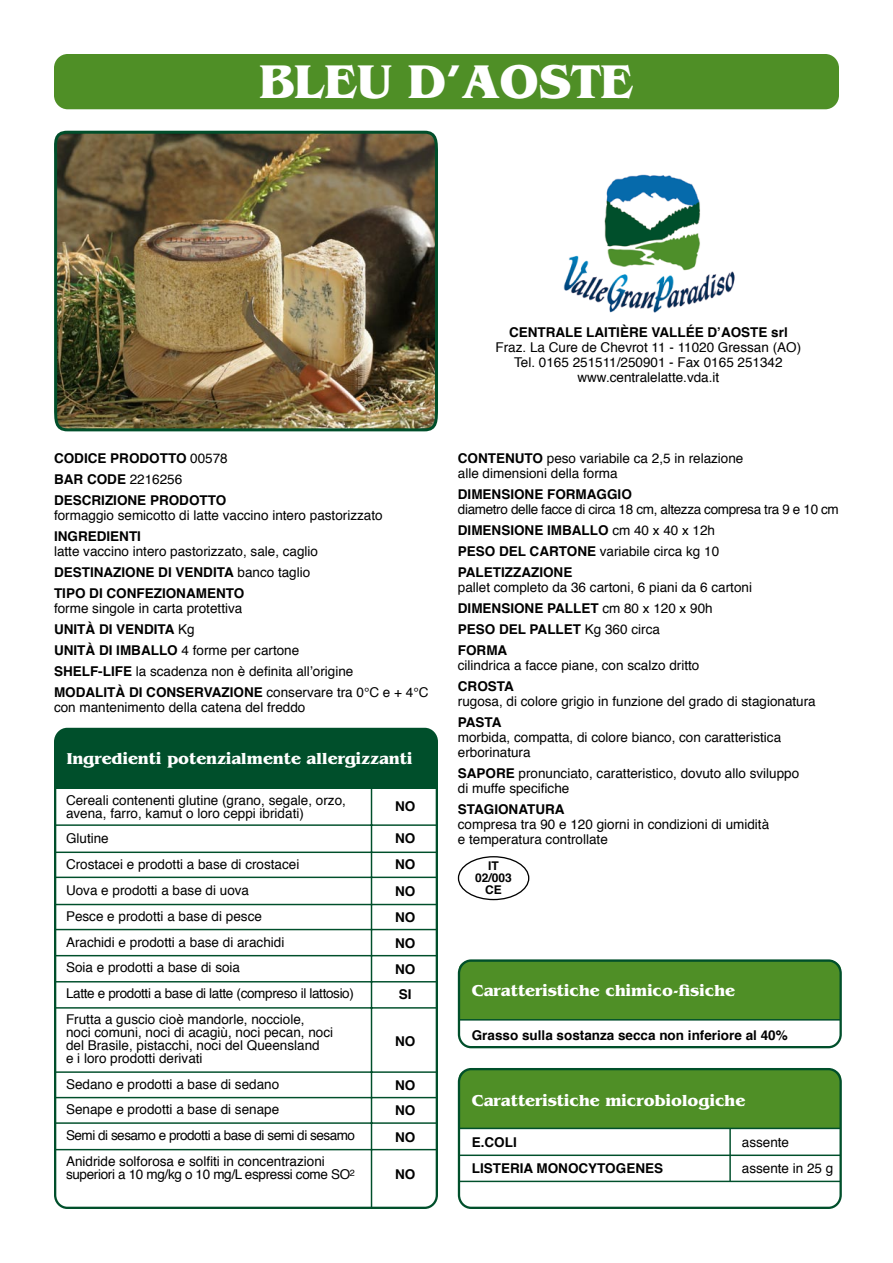
<style>
.page{position:relative;width:893px;height:1263px;background:#fff}
.page>*{position:absolute;margin:0;border:0;box-sizing:border-box;transform-origin:0 0}
.t1{font:700 49.5px "Benguiat";color:#fff}
.t2{font:700 16.5px "Benguiat";color:#fff}
.t3{font:13.5px/25.8px "Helvetica";color:#000}
.t4{font:700 13.5px/26px "Helvetica";color:#000;text-align:justify}
.t5{font:13.5px/21px "Helvetica";letter-spacing:-.025em;color:#000}
.t6{font:700 12px/12px "Helvetica";color:#000;text-align:center}
.s1{font-weight:400}
.s2{font-weight:700}
</style>
<div class="page">
<div style="left:54px;top:54px;width:785px;height:55px;background:#4f8f26;border-radius:14px"></div>
<img style="left:54px;top:130px;width:384px;height:302px">
<div style="left:458px;top:856px;width:71px;height:44px;border:1px solid #000;border-radius:50%"></div>
<div style="left:55px;top:729px;width:382px;height:59px;background:#004f2b"></div>
<div style="left:54px;top:728px;width:384px;height:481px;border:2px solid #004f2b;border-radius:12px"></div>
<hr style="left:56px;top:824px;width:381px;height:2px;background:#004f2b">
<hr style="left:56px;top:851px;width:381px;height:2px;background:#004f2b">
<hr style="left:56px;top:877px;width:381px;height:1px;background:#004f2b">
<hr style="left:56px;top:904px;width:381px;height:1px;background:#004f2b">
<hr style="left:56px;top:929px;width:381px;height:1px;background:#004f2b">
<hr style="left:56px;top:955px;width:381px;height:1px;background:#004f2b">
<hr style="left:56px;top:981px;width:381px;height:1px;background:#004f2b">
<hr style="left:56px;top:1007px;width:381px;height:1px;background:#004f2b">
<hr style="left:56px;top:1071px;width:381px;height:2px;background:#004f2b">
<hr style="left:56px;top:1097px;width:381px;height:1px;background:#004f2b">
<hr style="left:56px;top:1122px;width:381px;height:2px;background:#004f2b">
<hr style="left:56px;top:1149px;width:381px;height:1px;background:#004f2b">
<hr style="left:371px;top:783px;width:1px;height:425px;background:#004f2b">
<div style="left:459px;top:962px;width:380px;height:59px;background:#4f8f26"></div>
<div style="left:458px;top:959px;width:384px;height:89px;border:2px solid #004f2b;border-radius:12px"></div>
<div style="left:459px;top:1069px;width:380px;height:61px;background:#4f8f26"></div>
<div style="left:458px;top:1068px;width:384px;height:141px;border:2px solid #004f2b;border-radius:12px"></div>
<hr style="left:460px;top:1154px;width:381px;height:2px;background:#004f2b">
<hr style="left:460px;top:1181px;width:381px;height:1px;background:#004f2b">
<hr style="left:729px;top:1128px;width:2px;height:54px;background:#004f2b">
<img style="left:563px;top:174px;width:172px;height:139px">
<h1 class="t1" style="left:259px;top:54px;width:376px">BLEU D’AOSTE</h1>
<p class="t4" style="left:54px;top:448px;width:175px;line-height:21px;text-align:left">CODICE PRODOTTO <span class="s1">00578<br></span>BAR CODE <span class="s1">2216256<br></span>DESCRIZIONE PRODOTTO</p>
<p class="t3" style="left:54px;top:503px;width:330px">formaggio semicotto di latte vaccino intero pastorizzato</p>
<p class="t4" style="left:54px;top:523px;width:89px">INGREDIENTI</p>
<p class="t3" style="left:54px;top:541px;width:266px;line-height:21px">latte vaccino intero pastorizzato, sale, caglio<br><span class="s2">DESTINAZIONE DI VENDITA</span> banco taglio<br><span class="s2">TIPO DI CONFEZIONAMENTO</span></p>
<p class="t3" style="left:54px;top:598px;width:376px;line-height:21px">forme singole in carta protettiva<br><span class="s2">UNITÀ DI VENDITA</span> Kg<br><span class="s2">UNITÀ DI IMBALLO</span> 4 forme per cartone<br><span class="s2">SHELF-LIFE</span> la scadenza non è definita all’origine<br><span class="s2">MODALITÀ DI CONSERVAZIONE</span> conservare tra 0°C e + 4°C</p>
<p class="t3" style="left:54px;top:695px;width:253px">con mantenimento della catena del freddo</p>
<p class="t2" style="left:67px;top:749px;width:347px">Ingredienti potenzialmente allergizzanti</p>
<p class="t3" style="left:66px;top:794px;width:281px;line-height:12.9px">Cereali contenenti glutine (grano, segale, orzo, avena, farro, kamut o loro ceppi ibridati)</p>
<p class="t3" style="left:66px;top:826px;width:289px">Glutine<br>Crostacei e prodotti a base di crostacei<br>Uova e prodotti a base di uova<br>Pesce e prodotti a base di pesce<br>Arachidi e prodotti a base di arachidi<br>Soia e prodotti a base di soia<br>Latte e prodotti a base di latte (compreso il lattosio)<br>Frutta a guscio cioè mandorle, nocciole,</p>
<p class="t3" style="left:66px;top:1026px;width:269px;line-height:12.9px">noci comuni, noci di acagiù, noci pecan, noci del Brasile, pistacchi, noci del Queensland<br>e i loro prodotti derivati</p>
<p class="t3" style="left:66px;top:1071px;width:290px">Sedano e prodotti a base di sedano<br>Senape e prodotti a base di senape<br>Semi di sesamo e prodotti a base di semi di sesamo Anidride solforosa e solfiti in concentrazioni</p>
<p class="t5" style="left:66px;top:1164px;width:290px">superiori a 10 mg/kg o 10 mg/L espressi come SO<sup>2</sup></p>
<p class="t4" style="left:395px;top:793px;width:22px">NO</p>
<p class="t4" style="left:395px;top:826px;width:22px">NO NO NO NO NO NO SI</p>
<p class="t4" style="left:395px;top:1028px;width:22px">NO</p>
<p class="t4" style="left:395px;top:1072px;width:22px">NO NO NO</p>
<p class="t4" style="left:395px;top:1162px;width:22px">NO</p>
<p class="t4" style="left:509px;top:320px;width:280px">CENTRALE LAITIÈRE VALLÉE D’AOSTE srl</p>
<p class="t3" style="left:496px;top:340px;width:307px;line-height:15px;text-align:center">Fraz. La Cure de Chevrot 11 - 11020 Gressan (AO)<br>Tel. 0165 251511/250901 - Fax 0165 251342 www.centralelatte.vda.it</p>
<p class="t3" style="left:458px;top:451px;width:287px;line-height:15px"><span class="s2">CONTENUTO</span> peso variabile ca 2,5 in relazione alle dimensioni della forma</p>
<p class="t4" style="left:458px;top:481px;width:176px">DIMENSIONE FORMAGGIO</p>
<p class="t5" style="left:458px;top:499px;width:383px">diametro delle facce di circa 18 cm, altezza compresa tra 9 e 10 cm <span class="s2">DIMENSIONE IMBALLO</span> cm 40 x 40 x 12h<br><span class="s2">PESO DEL CARTONE</span> variabile circa kg 10<br><span class="s2">PALETIZZAZIONE</span></p>
<p class="t3" style="left:458px;top:577px;width:296px;line-height:21px">pallet completo da 36 cartoni, 6 piani da 6 cartoni<br><span class="s2">DIMENSIONE PALLET</span> cm 80 x 120 x 90h<br><span class="s2">PESO DEL PALLET</span> Kg 360 circa<br><span class="s2">FORMA</span></p>
<p class="t3" style="left:458px;top:653px;width:243px">cilindrica a facce piane, con scalzo dritto</p>
<p class="t4" style="left:458px;top:673px;width:57px">CROSTA</p>
<p class="t3" style="left:458px;top:689px;width:359px">rugosa, di colore grigio in funzione del grado di stagionatura</p>
<p class="t4" style="left:458px;top:709px;width:45px">PASTA</p>
<p class="t3" style="left:458px;top:730px;width:325px;line-height:15px">morbida, compatta, di colore bianco, con caratteristica erborinatura</p>
<p class="t3" style="left:458px;top:766px;width:343px;line-height:15px"><span class="s2">SAPORE</span> pronunciato, caratteristico, dovuto allo sviluppo di muffe specifiche</p>
<p class="t4" style="left:458px;top:796px;width:108px">STAGIONATURA</p>
<p class="t3" style="left:458px;top:817px;width:313px;line-height:15px">compresa tra 90 e 120 giorni in condizioni di umidità e temperatura controllate</p>
<p class="t6" style="left:475px;top:860px;width:38px">IT<br>02/003<br>CE</p>
<p class="t2" style="left:472px;top:981px;width:265px">Caratteristiche chimico-fisiche</p>
<p class="t4" style="left:472px;top:1022px;width:317px">Grasso sulla sostanza secca non inferiore al 40%</p>
<p class="t2" style="left:472px;top:1090px;width:275px">Caratteristiche microbiologiche</p>
<p class="t4" style="left:472px;top:1130px;width:47px">E.COLI</p>
<p class="t3" style="left:742px;top:1130px;width:49px">assente</p>
<p class="t4" style="left:472px;top:1155px;width:193px">LISTERIA MONOCYTOGENES</p>
<p class="t3" style="left:742px;top:1156px;width:93px">assente in 25 g</p>
</div>
